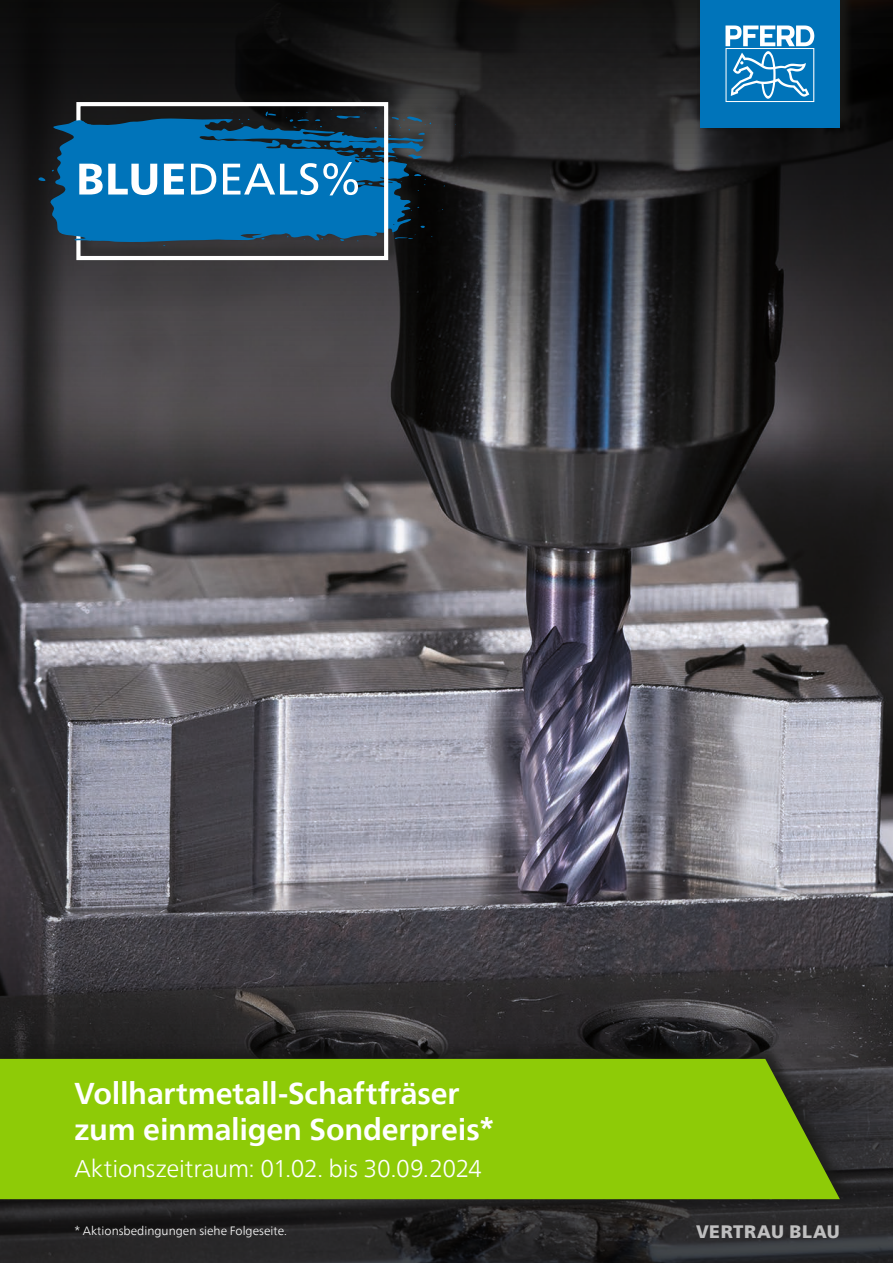
<style>
.page{position:relative;width:893px;height:1263px;background:#fff}
.page>*{position:absolute;margin:0;border:0;box-sizing:border-box;transform-origin:0 0}
.Headline{font:700 30px/36px "Neue Frutiger World";letter-spacing:-.005em;color:#fff}
.Subheadline{font:300 24px "Neue Frutiger World";letter-spacing:-.01em;color:#fff}
.t1{font:900 18px "Neue Frutiger World";letter-spacing:.03em;color:#fff}
.FT{font:300 12px "Neue Frutiger World";color:#fff}
</style>
<div class="page">
<img style="left:0;top:0;width:893px;height:1263px">
<div style="left:697px;top:0;width:158px;height:130px;background:#191917;opacity:.75"></div>
<div style="left:700px;top:0;width:140px;height:128px;background:#0074ba"></div>
<svg style="left:725px;top:26px;width:89px;height:76px"></svg>
<div style="left:0;top:1044px;width:854px;height:158px;background:#191917;opacity:.75"></div>
<div style="left:0;top:1059px;width:840px;height:140px;background:#8ecb07"></div>
<div style="left:36px;top:88px;width:430px;height:175px;background:#191917;opacity:.75"></div>
<svg style="left:49px;top:118px;width:376px;height:124px"></svg>
<svg style="left:408px;top:154px;width:15px;height:5px"></svg>
<svg style="left:390px;top:116px;width:47px;height:20px"></svg>
<svg style="left:38px;top:169px;width:16px;height:13px"></svg>
<svg style="left:390px;top:226px;width:35px;height:13px"></svg>
<svg style="left:411px;top:173px;width:15px;height:18px"></svg>
<svg style="left:411px;top:207px;width:9px;height:4px"></svg>
<svg style="left:74px;top:102px;width:316px;height:158px"></svg>
<svg style="left:74px;top:118px;width:83px;height:124px"></svg>
<svg style="left:164px;top:164px;width:20px;height:30px"></svg>
<svg style="left:191px;top:164px;width:25px;height:30px"></svg>
<svg style="left:223px;top:155px;width:179px;height:40px"></svg>
<p class="Headline" style="left:74px;top:1075px;width:422px">Vollhartmetall-Schaftfräser zum einmaligen Sonderpreis*</p>
<p class="Subheadline" style="left:74px;top:1150px;width:409px">Aktionszeitraum: 01.02. bis 30.09.2024</p>
<p class="FT" style="left:74px;top:1221px;width:214px">* Aktionsbedingungen siehe Folgeseite.</p>
<p class="t1" style="left:696px;top:1221px;width:145px">VERTRAU BLAU</p>
</div>
